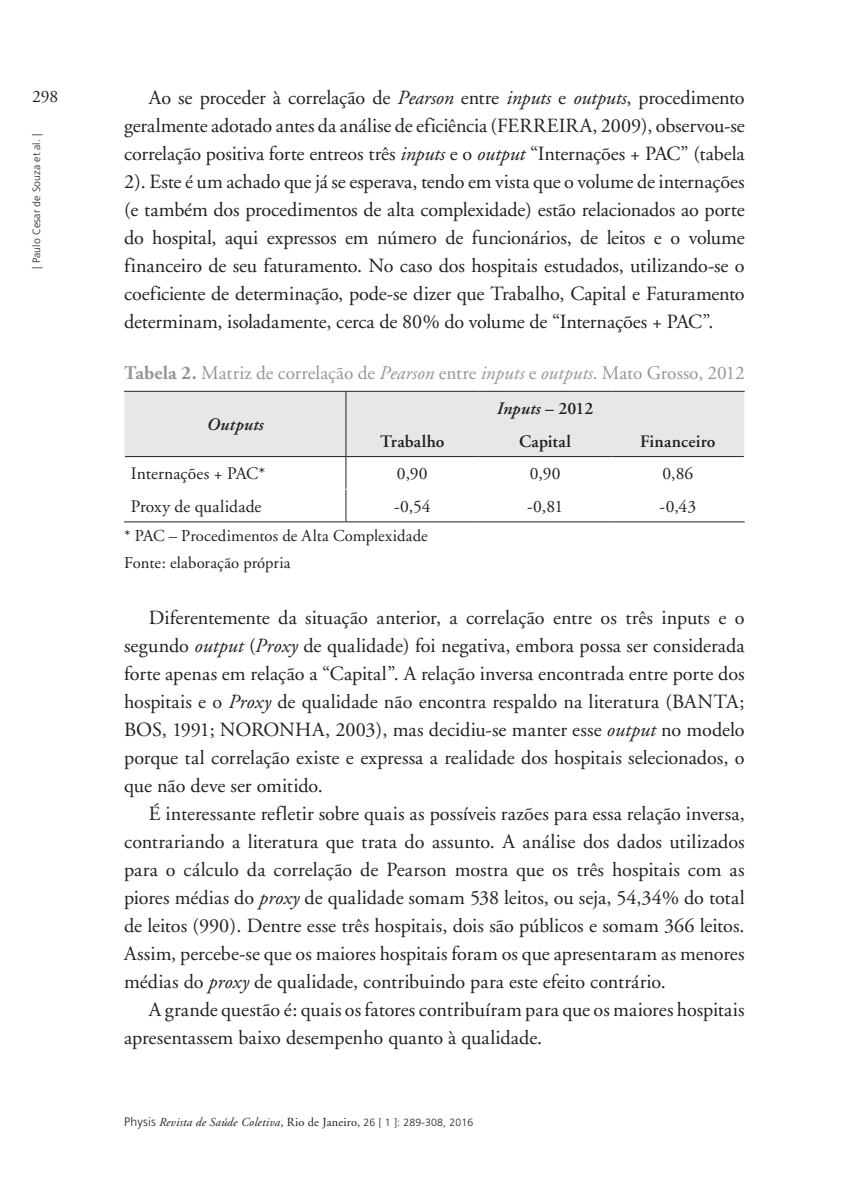
<style>
.page{position:relative;width:844px;height:1191px;background:#fff}
.page>*{position:absolute;margin:0;border:0;box-sizing:border-box;transform-origin:0 0}
.t1{font:20.12px/28px "Adobe Garamond";letter-spacing:-.005em;color:#231f20;text-align:justify}
.t2{font:19.25px "Adobe Garamond";color:#939598}
.t3{font:17.5px "Adobe Garamond";letter-spacing:.01em;color:#231f20}
.t4{font:600 17.5px "Adobe Garamond";letter-spacing:.01em;color:#231f20}
.t5{font:italic 600 17.5px "Adobe Garamond";letter-spacing:.01em;color:#231f20}
.t6{font:16.62px/26.1px "Adobe Garamond";letter-spacing:.005em;color:#231f20}
.t7{font:italic 12.25px "Adobe Garamond";letter-spacing:.015em;color:#231f20}
.t8{font:300 10.5px "Frutiger";letter-spacing:.015em;color:#231f20}
.s1{font-style:italic}
.s2{font-weight:700}
.s3{font-style:normal}
.s4{font-family:"Frutiger";font-weight:300;font-style:normal}
.s5{font-family:"Frutiger";font-weight:300;font-style:normal;font-size:10.5px}
</style>
<div class="page">
<div style="left:124px;top:392px;width:620px;height:64px;background:#e6e7e9"></div>
<hr style="left:124px;top:391px;width:222px;height:1px;background:#231f20">
<hr style="left:346px;top:391px;width:132px;height:1px;background:#231f20">
<hr style="left:345px;top:392px;width:1px;height:32px;background:#231f20">
<hr style="left:478px;top:391px;width:133px;height:1px;background:#231f20">
<hr style="left:611px;top:391px;width:133px;height:1px;background:#231f20">
<hr style="left:345px;top:424px;width:1px;height:32px;background:#231f20">
<hr style="left:125px;top:456px;width:221px;height:1px;background:#231f20">
<hr style="left:346px;top:456px;width:132px;height:1px;background:#231f20">
<hr style="left:345px;top:457px;width:1px;height:32px;background:#231f20">
<hr style="left:478px;top:456px;width:133px;height:1px;background:#231f20">
<hr style="left:611px;top:456px;width:132px;height:1px;background:#231f20">
<hr style="left:345px;top:489px;width:1px;height:32px;background:#231f20">
<hr style="left:124px;top:521px;width:222px;height:1px;background:#231f20">
<hr style="left:346px;top:521px;width:132px;height:1px;background:#231f20">
<hr style="left:478px;top:521px;width:133px;height:1px;background:#231f20">
<hr style="left:611px;top:521px;width:133px;height:1px;background:#231f20">
<p class="t3" style="left:32px;top:87px;width:28px">298</p>
<p class="t8" style="left:31px;top:268px;width:136px;rotate:-90deg">| Paulo Cesar de Souza et al. |</p>
<p class="t1" style="left:124px;top:84px;width:622px;text-indent:25px">Ao se proceder à correlação de <span class="s1">Pearson</span> entre <span class="s1">inputs</span> e <span class="s1">outputs</span>, procedimento geralmente adotado antes da análise de eficiência (FERREIRA, 2009), observou-se correlação positiva forte entreos três <span class="s1">inputs</span> e o <span class="s1">output</span> “Internações + PAC” (tabela 2). Este é um achado que já se esperava, tendo em vista que o volume de internações (e também dos procedimentos de alta complexidade) estão relacionados ao porte do hospital, aqui expressos em número de funcionários, de leitos e o volume financeiro de seu faturamento. No caso dos hospitais estudados, utilizando-se o coeficiente de determinação, pode-se dizer que Trabalho, Capital e Faturamento determinam, isoladamente, cerca de 80% do volume de “Internações + PAC”.</p>
<p class="t2" style="left:124px;top:362px;width:622px"><span class="s2">Tabela 2.</span> Matriz de correlação de <span class="s1">Pearson</span> entre <span class="s1">inputs</span> e <span class="s1">outputs</span>. Mato Grosso, 2012</p>
<p class="t5" style="left:207px;top:415px;width:58px">Outputs</p>
<p class="t5" style="left:496px;top:399px;width:98px">Inputs <span class="s3">– 2012</span></p>
<p class="t4" style="left:380px;top:431px;width:66px">Trabalho</p>
<p class="t4" style="left:519px;top:431px;width:53px">Capital</p>
<p class="t4" style="left:640px;top:431px;width:77px">Financeiro</p>
<p class="t3" style="left:131px;top:464px;width:136px">Internações + PAC*</p>
<p class="t3" style="left:397px;top:464px;width:32px">0,90</p>
<p class="t3" style="left:529px;top:464px;width:32px">0,90</p>
<p class="t3" style="left:662px;top:464px;width:32px">0,86</p>
<p class="t3" style="left:131px;top:497px;width:132px">Proxy de qualidade</p>
<p class="t3" style="left:394px;top:497px;width:38px">-0,54</p>
<p class="t3" style="left:527px;top:497px;width:38px">-0,81</p>
<p class="t3" style="left:659px;top:497px;width:38px">-0,43</p>
<p class="t6" style="left:124px;top:523px;width:305px">* PAC – Procedimentos de Alta Complexidade<br>Fonte: elaboração própria</p>
<p class="t1" style="left:124px;top:603px;width:622px;text-indent:25px">Diferentemente da situação anterior, a correlação entre os três inputs e o segundo <span class="s1">output</span> (<span class="s1">Proxy</span> de qualidade) foi negativa, embora possa ser considerada forte apenas em relação a “Capital”. A relação inversa encontrada entre porte dos hospitais e o <span class="s1">Proxy</span> de qualidade não encontra respaldo na literatura (BANTA; BOS, 1991; NORONHA, 2003), mas decidiu-se manter esse <span class="s1">output</span> no modelo porque tal correlação existe e expressa a realidade dos hospitais selecionados, o que não deve ser omitido.</p>
<p class="t1" style="left:124px;top:799px;width:622px;text-indent:25px">É interessante refletir sobre quais as possíveis razões para essa relação inversa, contrariando a literatura que trata do assunto. A análise dos dados utilizados para o cálculo da correlação de Pearson mostra que os três hospitais com as piores médias do <span class="s1">proxy</span> de qualidade somam 538 leitos, ou seja, 54,34% do total de leitos (990). Dentre esse três hospitais, dois são públicos e somam 366 leitos.<br>Assim, percebe-se que os maiores hospitais foram os que apresentaram as menores médias do <span class="s1">proxy</span> de qualidade, contribuindo para este efeito contrário.</p>
<p class="t1" style="left:124px;top:995px;width:622px;text-indent:25px">A grande questão é: quais os fatores contribuíram para que os maiores hospitais apresentassem baixo desempenho quanto à qualidade.</p>
<p class="t7" style="left:124px;top:1115px;width:350px"><span class="s4">Physis</span> Revista de Saúde Coletiva<span class="s3">, Rio de Janeiro,</span> <span class="s5">26 [ 1 ]: 289-308, 2016</span></p>
</div>
